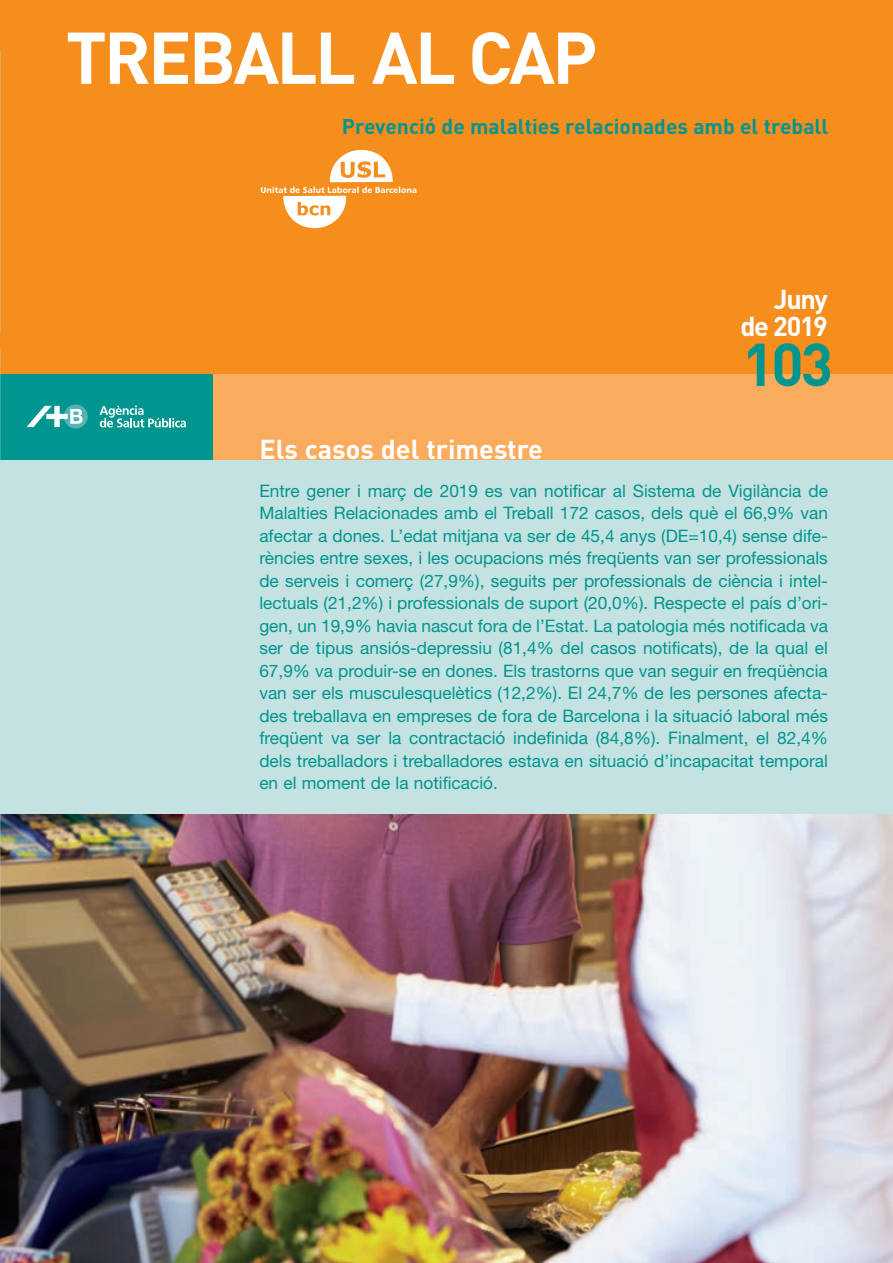
<style>
.page{position:relative;width:893px;height:1263px;background:#fff}
.page>*{position:absolute;margin:0;border:0;box-sizing:border-box;transform-origin:0 0}
.t1{font:700 72px "DIN Pro";letter-spacing:-.04em;color:#fff}
.t2{font:700 59.55px "DIN Pro";color:#00958e}
.t3{font:700 27px "DIN Pro";color:#fff}
.t4{font:700 27px/27px "DIN Pro";letter-spacing:-.05em;color:#fff;text-align:right}
.t5{font:700 21px "DIN Pro";color:#00958e}
.t6{font:17.25px/22.5px "Helvetica Neue LT Std";color:#00958e;text-align:justify}
</style>
<div class="page">
<div style="left:0;top:459px;width:893px;height:426px;background:#c4e2e1"></div>
<div style="left:0;top:0;width:893px;height:374px;background:#f68e1e"></div>
<svg style="left:261px;top:150px;width:156px;height:78px"></svg>
<div style="left:0;top:374px;width:893px;height:85px;background:#faac5e"></div>
<img style="left:0;top:815px;width:893px;height:448px">
<div style="left:0;top:374px;width:213px;height:85px;background:#00958e"></div>
<svg style="left:99px;top:406px;width:87px;height:21px"></svg>
<div style="left:64px;top:405px;width:24px;height:23px;background:#52b5b3;border-radius:50%"></div>
<svg style="left:27px;top:406px;width:56px;height:21px"></svg>
<h1 class="t1" style="left:66px;top:9px;width:533px">TREBALL AL CAP</h1>
<p class="t5" style="left:342px;top:112px;width:488px">Prevenció de malalties relacionades amb el treball</p>
<h3 class="t4" style="left:740px;top:284px;width:89px">Juny de 2019</h3>
<h3 class="t3" style="left:259px;top:431px;width:285px">Els casos del trimestre</h3>
<h2 class="t2" style="left:742px;top:324px;width:92px">103</h2>
<p class="t6" style="left:259px;top:479px;width:570px">Entre gener i març de 2019 es van notificar al Sistema de Vigilància de Malalties Relacionades amb el Treball 172 casos, dels què el 66,9% van afectar a dones. L’edat mitjana va ser de 45,4 anys (DE=10,4) sense dife&shy;rències entre sexes, i les ocupacions més freqüents van ser professionals de serveis i comerç (27,9%), seguits per professionals de ciència i intel· lectuals (21,2%) i professionals de suport (20,0%). Respecte el país d’ori&shy;gen, un 19,9% havia nascut fora de l’Estat. La patologia més notificada va ser de tipus ansiós-depressiu (81,4% del casos notificats), de la qual el 67,9% va produir-se en dones. Els trastorns que van seguir en freqüència van ser els musculesquelètics (12,2%). El 24,7% de les persones afecta&shy;des treballava en empreses de fora de Barcelona i la situació laboral més freqüent va ser la contractació indefinida (84,8%). Finalment, el 82,4% dels treballadors i treballadores estava en situació d’incapacitat temporal en el moment de la notificació.</p>
</div>
